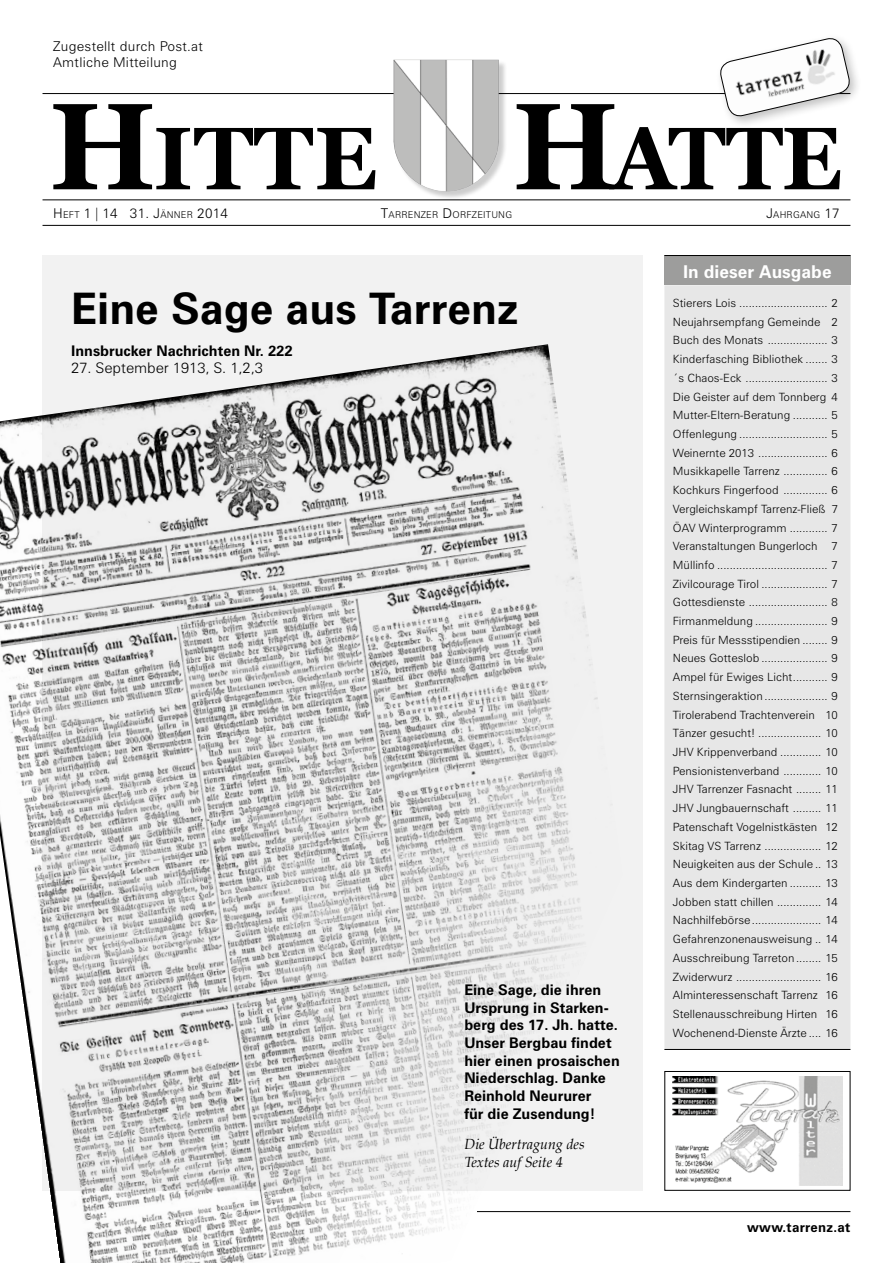
<style>
.page{position:relative;width:893px;height:1263px;background:#fff}
.page>*{position:absolute;margin:0;border:0;box-sizing:border-box;transform-origin:0 0}
.t1{font:700 122.85px "Georgia";color:#000;scale:.95 1}
.t2{font:700 88.5px "Georgia";color:#000}
.t3{font:700 43.5px "Zurich BT";color:#000}
.t4{font:700 17.7px "Zurich BT";color:#fff}
.t5{font:700 14.7px/17.7px "Zurich BT";color:#000}
.t6{font:italic 14.7px/17.7px "Book Antiqua";color:#000;scale:.96 1}
.t7{font:300 14.7px "Zurich BT";color:#000}
.t8{font:300 13.5px/16.2px "Zurich BT";letter-spacing:.02em;color:#000}
.t9{font:700 13.5px "Zurich BT";letter-spacing:.02em;color:#000}
.t10{font:300 11.4px/18.8px "Zurich BT";color:#000;text-align:justify}
.t11{font:300 9.45px "Zurich BT";letter-spacing:.02em;color:#000}
.s1{font-size:9.45px}
.s2{font-size:13.5px}
.s3{font-size:122.85px}
</style>
<div class="page">
<hr style="left:43px;top:93px;width:807px;height:1px;background:#000">
<hr style="left:43px;top:199px;width:807px;height:1px;background:#000">
<hr style="left:43px;top:225px;width:807px;height:1px;background:#000">
<div style="left:394px;top:60px;width:113px;height:139px;background:#000;opacity:.2"></div>
<img style="left:393px;top:60px;width:19px;height:119px">
<div style="left:716px;top:34px;width:147px;height:95px;background:#000;opacity:.25"></div>
<svg style="left:718px;top:36px;width:134px;height:82px"></svg>
<hr style="left:43px;top:1211px;width:807px;height:1px;background:#000">
<div style="left:43px;top:255px;width:600px;height:936px;background:#f2f2f2"></div>
<img style="left:0;top:344px;width:672px;height:919px">
<div style="left:664px;top:255px;width:186px;height:30px;background:#9d9d9c"></div>
<div style="left:664px;top:285px;width:186px;height:764px;background:#e7e7e7"></div>
<hr style="left:664px;top:255px;width:186px;height:1px;background:#000">
<hr style="left:664px;top:1049px;width:186px;height:1px;background:#000">
<img style="left:672px;top:1076px;width:170px;height:110px">
<div style="left:664px;top:1071px;width:186px;height:120px;border:1px solid #000"></div>
<p class="t8" style="left:53px;top:38px;width:151px">Zugestellt durch Post.at<br>Amtliche Mitteilung</p>
<h1 class="t1" style="left:49px;top:68px;width:114px">H</h1>
<p class="t8" style="left:53px;top:205px;width:176px">H<span class="s1">EFT</span> 1 | 14 31. J<span class="s1">ÄNNER</span> 2014</p>
<p class="t11" style="left:381px;top:209px;width:133px"><span class="s2">T</span>ARRENZER <span class="s2">D</span>ORFZEITUNG</p>
<p class="t11" style="left:766px;top:209px;width:75px"><span class="s2">J</span>AHRGANG <span class="s2">17</span></p>
<h2 class="t2" style="left:154px;top:102px;width:690px">ITTE <span class="s3">H</span>ATTE</h2>
<h3 class="t3" style="left:71px;top:282px;width:449px">Eine Sage aus Tarrenz</h3>
<p class="t5" style="left:71px;top:341px;width:223px">Innsbrucker Nachrichten Nr. 222</p>
<p class="t7" style="left:71px;top:359px;width:193px">27. September 1913, S. 1,2,3</p>
<p class="t5" style="left:464px;top:981px;width:157px">Eine Sage, die ihren<br>Ursprung in Starken&shy;berg des 17. Jh. hatte.<br>Unser Bergbau findet hier einen prosaischen<br>Niederschlag. Danke<br>Reinhold Neururer<br>für die Zusendung!</p>
<p class="t6" style="left:464px;top:1135px;width:127px">Die Übertragung des<br>Textes auf Seite 4</p>
<h3 class="t4" style="left:683px;top:260px;width:150px">In dieser Ausgabe</h3>
<p class="t10" style="left:673px;top:293px;width:167px">Stierers Lois ............................ 2<br>Neujahrsempfang Gemeinde 2<br>Buch des Monats ................... 3<br>Kinderfasching Bibliothek ....... 3 ´s Chaos-Eck .......................... 3<br>Die Geister auf dem Tonnberg 4<br>Mutter-Eltern-Beratung ........... 5<br>Offenlegung ............................ 5<br>Weinernte 2013 ...................... 6<br>Musikkapelle Tarrenz .............. 6<br>Kochkurs Fingerfood .............. 6<br>Vergleichskampf Tarrenz-Fließ 7<br>ÖAV Winterprogramm ............ 7<br>Veranstaltungen Bungerloch 7<br>Müllinfo ................................... 7<br>Zivilcourage Tirol ..................... 7<br>Gottesdienste ......................... 8<br>Firmanmeldung ....................... 9<br>Preis für Messstipendien ........ 9<br>Neues Gotteslob ..................... 9<br>Ampel für Ewiges Licht........... 9<br>Sternsingeraktion .................... 9<br>Tirolerabend Trachtenverein 10<br>Tänzer gesucht! .................... 10<br>JHV Krippenverband ............. 10<br>Pensionistenverband ............ 10<br>JHV Tarrenzer Fasnacht ........ 11<br>JHV Jungbauernschaft ......... 11<br>Patenschaft Vogelnistkästen 12<br>Skitag VS Tarrenz .................. 12<br>Neuigkeiten aus der Schule .. 13<br>Aus dem Kindergarten .......... 13<br>Jobben statt chillen .............. 14<br>Nachhilfebörse...................... 14<br>Gefahrenzonenausweisung .. 14<br>Ausschreibung Tarreton........ 15<br>Zwiderwurz ........................... 16<br>Alminteressenschaft Tarrenz 16<br>Stellenausschreibung Hirten 16<br>Wochenend-Dienste Ärzte .... 16</p>
<p class="t9" style="left:747px;top:1219px;width:105px">www.tarrenz.at</p>
</div>
